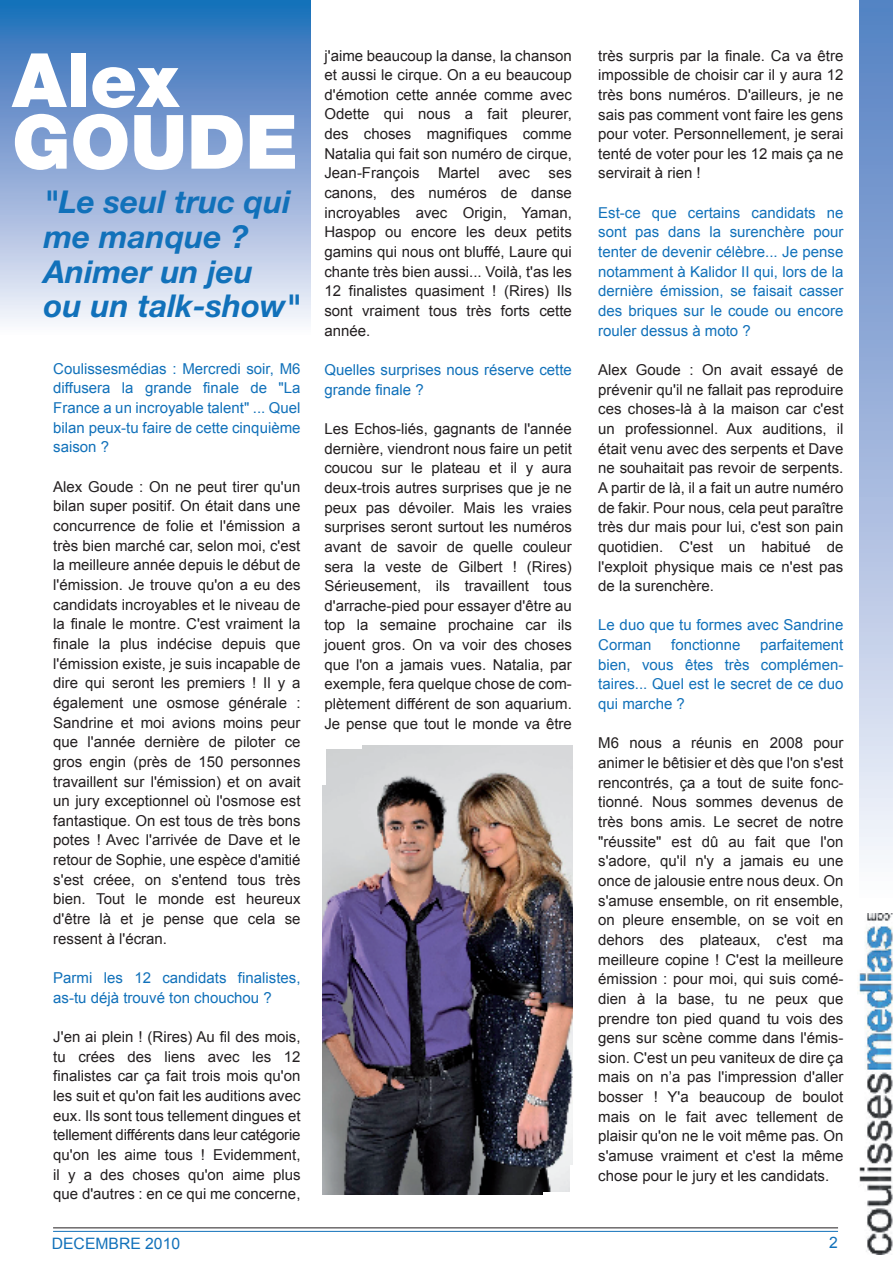
<style>
.page{position:relative;width:893px;height:1263px;background:#fff}
.page>*{position:absolute;margin:0;border:0;box-sizing:border-box;transform-origin:0 0}
.t1{font:900 75px/61.7px "Helvetica Neue LT Std";color:#fff}
.t2{font:italic 700 31.5px/34.7px "Helvetica Neue LT Std";color:#1171ba}
.t3{font:15.75px "Arial";color:#1171ba}
.t4{font:15px/19.6px "Arial";color:#231f20;text-align:justify}
.t5{font:15px/19.6px "Arial";color:#1171ba;text-align:justify}
</style>
<div class="page">
<img style="left:322px;top:746px;width:251px;height:448px">
<svg style="left:859px;top:0;width:34px;height:914px;background:#a5bbdf"></svg>
<img style="left:857px;top:914px;width:36px;height:340px">
<div style="left:0;top:0;width:311px;height:349px;background:linear-gradient(to bottom,#2166b5,#fffafe)"></div>
<hr style="left:53px;top:1227px;width:785px;height:1px;background:#231f20">
<hr style="left:53px;top:1231px;width:785px;height:1px;background:#1171ba">
<hr style="left:322px;top:745px;width:4px;height:40px;background:#fff">
<hr style="left:322px;top:745px;width:39px;height:4px;background:#fff">
<hr style="left:570px;top:1165px;width:3px;height:29px;background:#fff">
<hr style="left:543px;top:1192px;width:30px;height:2px;background:#fff">
<h1 class="t1" style="left:12px;top:49px;width:288px">Alex<br>GOUDE</h1>
<h2 class="t2" style="left:44px;top:184px;width:259px">"Le seul truc qui me manque ?<br>Animer un jeu<br>ou un talk-show"</h2>
<p class="t5" style="left:53px;top:359px;width:249px">Coulissesmédias : Mercredi soir, M6 diffusera la grande finale de "La France a un incroyable talent" ... Quel bilan peux-tu faire de cette cinquième saison ?</p>
<p class="t4" style="left:53px;top:477px;width:249px">Alex Goude : On ne peut tirer qu'un bilan super positif. On était dans une concurrence de folie et l'émission a très bien marché car, selon moi, c'est la meilleure année depuis le début de l'émission. Je trouve qu'on a eu des candidats incroyables et le niveau de la finale le montre. C'est vraiment la finale la plus indécise depuis que l'émission existe, je suis incapable de dire qui seront les premiers ! Il y a également une osmose générale :<br>Sandrine et moi avions moins peur que l'année dernière de piloter ce gros engin (près de 150 personnes travaillent sur l'émission) et on avait un jury exceptionnel où l'osmose est fantastique. On est tous de très bons potes ! Avec l'arrivée de Dave et le retour de Sophie, une espèce d'amitié s'est créee, on s'entend tous très bien. Tout le monde est heureux d'être là et je pense que cela se ressent à l'écran.</p>
<p class="t5" style="left:53px;top:968px;width:249px">Parmi les 12 candidats finalistes, as-tu déjà trouvé ton chouchou ?</p>
<p class="t4" style="left:53px;top:1027px;width:249px">J'en ai plein ! (Rires) Au fil des mois, tu crées des liens avec les 12 finalistes car ça fait trois mois qu'on les suit et qu'on fait les auditions avec eux. Ils sont tous tellement dingues et tellement différents dans leur catégorie qu'on les aime tous ! Evidemment, il y a des choses qu'on aime plus que d'autres : en ce qui me concerne,</p>
<p class="t4" style="left:324px;top:46px;width:249px">j'aime beaucoup la danse, la chanson et aussi le cirque. On a eu beaucoup d'émotion cette année comme avec Odette qui nous a fait pleurer, des choses magnifiques comme Natalia qui fait son numéro de cirque, Jean-François Martel avec ses canons, des numéros de danse incroyables avec Origin, Yaman, Haspop ou encore les deux petits gamins qui nous ont bluffé, Laure qui chante très bien aussi... Voilà, t'as les 12 finalistes quasiment ! (Rires) Ils sont vraiment tous très forts cette année.</p>
<p class="t5" style="left:324px;top:360px;width:249px">Quelles surprises nous réserve cette grande finale ?</p>
<p class="t4" style="left:324px;top:419px;width:249px">Les Echos-liés, gagnants de l'année dernière, viendront nous faire un petit coucou sur le plateau et il y aura deux-trois autres surprises que je ne peux pas dévoiler. Mais les vraies surprises seront surtout les numéros avant de savoir de quelle couleur sera la veste de Gilbert ! (Rires)<br>Sérieusement, ils travaillent tous d'arrache-pied pour essayer d'être au top la semaine prochaine car ils jouent gros. On va voir des choses que l'on a jamais vues. Natalia, par exemple, fera quelque chose de com&shy;plètement différent de son aquarium.<br>Je pense que tout le monde va être</p>
<p class="t4" style="left:598px;top:46px;width:247px">très surpris par la finale. Ca va être impossible de choisir car il y aura 12 très bons numéros. D'ailleurs, je ne sais pas comment vont faire les gens pour voter. Personnellement, je serai tenté de voter pour les 12 mais ça ne servirait à rien !</p>
<p class="t5" style="left:598px;top:203px;width:247px">Est-ce que certains candidats ne sont pas dans la surenchère pour tenter de devenir célèbre... Je pense notamment à Kalidor II qui, lors de la dernière émission, se faisait casser des briques sur le coude ou encore rouler dessus à moto ?</p>
<p class="t4" style="left:598px;top:360px;width:247px">Alex Goude : On avait essayé de prévenir qu'il ne fallait pas reproduire ces choses-là à la maison car c'est un professionnel. Aux auditions, il était venu avec des serpents et Dave ne souhaitait pas revoir de serpents.<br>A partir de là, il a fait un autre numéro de fakir. Pour nous, cela peut paraître très dur mais pour lui, c'est son pain quotidien. C'est un habitué de l'exploit physique mais ce n'est pas de la surenchère.</p>
<p class="t5" style="left:598px;top:615px;width:247px">Le duo que tu formes avec Sandrine<br>Corman</p>
<p class="t5" style="left:598px;top:635px;width:247px;text-indent:162px">parfaitement bien, vous êtes très complémen&shy;taires... Quel est le secret de ce duo qui marche ?</p>
<p class="t4" style="left:598px;top:733px;width:247px">M6 nous a réunis en 2008 pour animer le bêtisier et dès que l'on s'est rencontrés, ça a tout de suite fonc&shy;tionné. Nous sommes devenus de très bons amis. Le secret de notre "réussite" est dû au fait que l'on s'adore, qu'il n'y a jamais eu une once de jalousie entre nous deux. On s'amuse ensemble, on rit ensemble, on pleure ensemble, on se voit en dehors des plateaux, c'est ma meilleure copine ! C'est la meilleure émission : pour moi, qui suis comé&shy;dien à la base, tu ne peux que prendre ton pied quand tu vois des gens sur scène comme dans l'émis&shy;sion. C'est un peu vaniteux de dire ça mais on n’a pas l'impression d'aller bosser ! Y'a beaucoup de boulot mais on le fait avec tellement de plaisir qu'on ne le voit même pas. On s'amuse vraiment et c'est la même chose pour le jury et les candidats.</p>
<p class="t5" style="left:671px;top:635px;width:71px">fonctionne</p>
<p class="t3" style="left:52px;top:1233px;width:130px">DECEMBRE 2010</p>
<p class="t3" style="left:829px;top:1232px;width:10px">2</p>
</div>
